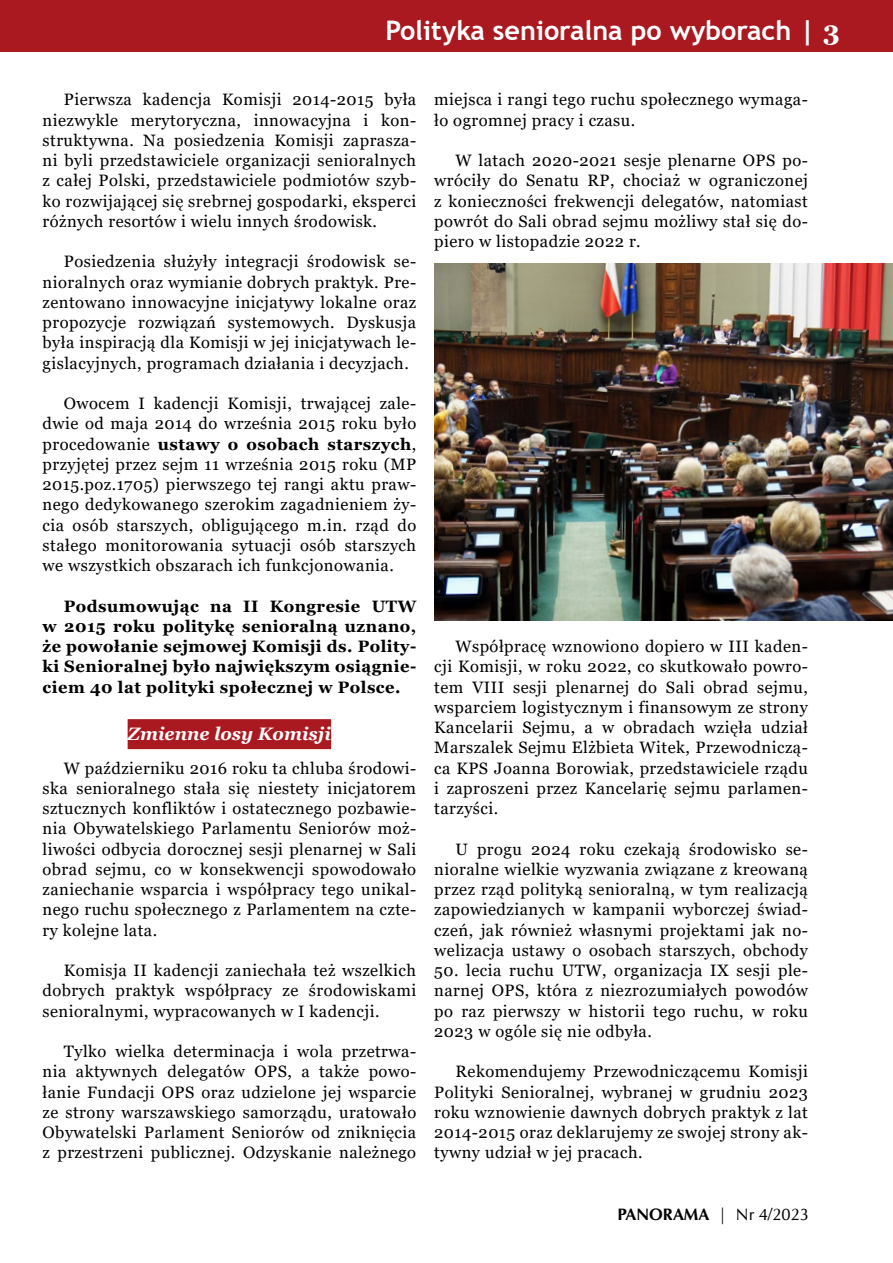
<style>
.page{position:relative;width:893px;height:1263px;background:#fff}
.page>*{position:absolute;margin:0;border:0;box-sizing:border-box;transform-origin:0 0}
.t1{font:700 27px "Trebuchet MS";color:#fff}
.t2{font:italic 700 18px "Georgia";color:#fdfcfc}
.t3{font:16.5px/20.2px "Georgia";letter-spacing:.03em;color:#000;text-align:justify}
.t4{font:700 16.5px/20.2px "Georgia";letter-spacing:.03em;color:#000;text-align:justify}
.t5{font:700 16.5px "URW Classico";color:#000}
.s1{font-family:"Georgia"}
.s2{font-weight:700}
.s3{font-weight:400}
</style>
<div class="page">
<div style="left:0;top:0;width:893px;height:51px;background:#aa1920"></div>
<div style="left:128px;top:719px;width:203px;height:30px;background:#aa1920"></div>
<img style="left:434px;top:264px;width:459px;height:357px">
<h1 class="t1" style="left:385px;top:13px;width:456px">Polityka senioralna po wyborach | <span class="s1">3</span></h1>
<p class="t3" style="left:43px;top:90px;width:375px;text-indent:21px">Pierwsza kadencja Komisji 2014-2015 była niezwykle merytoryczna, innowacyjna i kon&shy;struktywna. Na posiedzenia Komisji zaprasza&shy;ni byli przedstawiciele organizacji senioralnych z całej Polski, przedstawiciele podmiotów szyb&shy;ko rozwijającej się srebrnej gospodarki, eksperci różnych resortów i wielu innych środowisk.</p>
<p class="t3" style="left:43px;top:252px;width:375px;text-indent:21px">Posiedzenia służyły integracji środowisk se&shy;nioralnych oraz wymianie dobrych praktyk. Pre&shy;zentowano innowacyjne inicjatywy lokalne oraz propozycje rozwiązań systemowych. Dyskusja była inspiracją dla Komisji w jej inicjatywach le&shy;gislacyjnych, programach działania i decyzjach.</p>
<p class="t3" style="left:43px;top:394px;width:375px;text-indent:21px">Owocem I kadencji Komisji, trwającej zale&shy;dwie od maja 2014 do września 2015 roku było procedowanie <span class="s2">ustawy o osobach starszych</span>, przyjętej przez sejm 11 września 2015 roku (MP 2015.poz.1705) pierwszego tej rangi aktu praw&shy;nego dedykowanego szerokim zagadnieniem ży&shy;cia osób starszych, obligującego m.in. rząd do stałego monitorowania sytuacji osób starszych we wszystkich obszarach ich funkcjonowania.</p>
<p class="t4" style="left:43px;top:596px;width:375px;text-indent:21px">Podsumowując na II Kongresie UTW w 2015 roku politykę senioralną uznano, że powołanie sejmowej Komisji ds. Polity&shy;ki Senioralnej było największym osiągnie&shy;ciem 40 lat polityki społecznej w Polsce.</p>
<p class="t2" style="left:128px;top:722px;width:205px">Zmienne losy Komisji</p>
<p class="t3" style="left:43px;top:758px;width:375px;text-indent:21px">W październiku 2016 roku ta chluba środowi&shy;ska senioralnego stała się niestety inicjatorem sztucznych konfliktów i ostatecznego pozbawie&shy;nia Obywatelskiego Parlamentu Seniorów moż&shy;liwości odbycia dorocznej sesji plenarnej w Sali obrad sejmu, co w konsekwencji spowodowało zaniechanie wsparcia i współpracy tego unikal&shy;nego ruchu społecznego z Parlamentem na czte&shy;ry kolejne lata.</p>
<p class="t3" style="left:43px;top:961px;width:375px;text-indent:21px">Komisja II kadencji zaniechała też wszelkich dobrych praktyk współpracy ze środowiskami senioralnymi, wypracowanych w I kadencji.</p>
<p class="t3" style="left:43px;top:1042px;width:375px;text-indent:21px">Tylko wielka determinacja i wola przetrwa&shy;nia aktywnych delegatów OPS, a także powo&shy;łanie Fundacji OPS oraz udzielone jej wsparcie ze strony warszawskiego samorządu, uratowało Obywatelski Parlament Seniorów od zniknięcia z przestrzeni publicznej. Odzyskanie należnego</p>
<p class="t3" style="left:434px;top:90px;width:375px">miejsca i rangi tego ruchu społecznego wymaga&shy;ło ogromnej pracy i czasu.</p>
<p class="t3" style="left:434px;top:151px;width:375px;text-indent:21px">W latach 2020-2021 sesje plenarne OPS po&shy;wróciły do Senatu RP, chociaż w ograniczonej z konieczności frekwencji delegatów, natomiast powrót do Sali obrad sejmu możliwy stał się do&shy;piero w listopadzie 2022 r.</p>
<p class="t3" style="left:434px;top:637px;width:375px;text-indent:21px">Współpracę wznowiono dopiero w III kaden&shy;cji Komisji, w roku 2022, co skutkowało powro&shy;tem VIII sesji plenarnej do Sali obrad sejmu, wsparciem logistycznym i finansowym ze strony Kancelarii Sejmu, a w obradach wzięła udział Marszalek Sejmu Elżbieta Witek, Przewodniczą&shy;ca KPS Joanna Borowiak, przedstawiciele rządu i zaproszeni przez Kancelarię sejmu parlamen&shy;tarzyści.</p>
<p class="t3" style="left:434px;top:839px;width:375px;text-indent:21px">U progu 2024 roku czekają środowisko se&shy;nioralne wielkie wyzwania związane z kreowaną przez rząd polityką senioralną, w tym realizacją zapowiedzianych w kampanii wyborczej świad&shy;czeń, jak również własnymi projektami jak no&shy;welizacja ustawy o osobach starszych, obchody</p>
<p class="t3" style="left:434px;top:960px;width:375px">50. lecia ruchu UTW, organizacja IX sesji ple&shy;narnej OPS, która z niezrozumiałych powodów po raz pierwszy w historii tego ruchu, w roku 2023 w ogóle się nie odbyła.</p>
<p class="t3" style="left:434px;top:1062px;width:375px;text-indent:21px">Rekomendujemy Przewodniczącemu Komisji Polityki Senioralnej, wybranej w grudniu 2023 roku wznowienie dawnych dobrych praktyk z lat 2014-2015 oraz deklarujemy ze swojej strony ak&shy;tywny udział w jej pracach.</p>
<p class="t5" style="left:617px;top:1204px;width:193px">PANORAMA | <span class="s3">Nr 4/2023</span></p>
</div>
